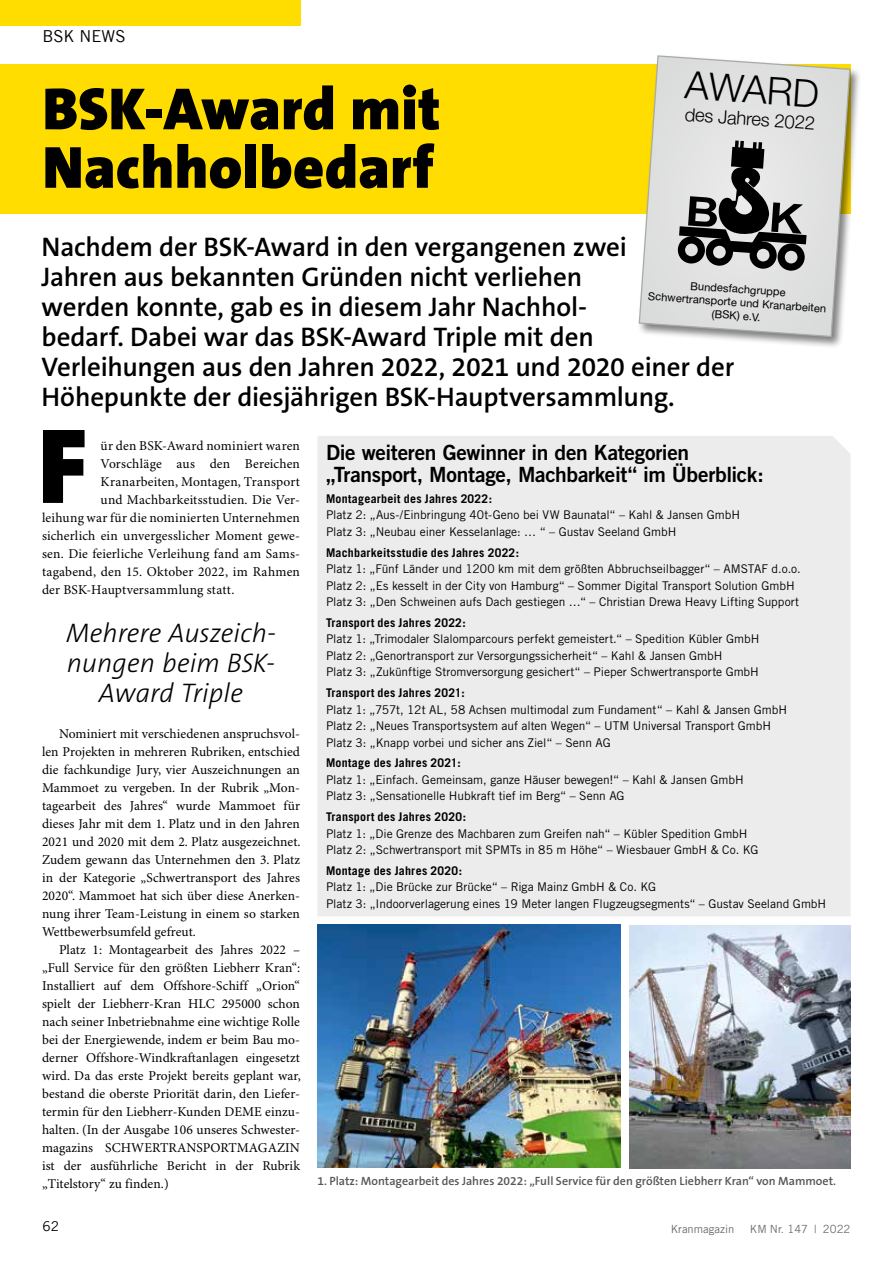
<style>
.page{position:relative;width:893px;height:1263px;background:#fff}
.page>*{position:absolute;margin:0;border:0;box-sizing:border-box;transform-origin:0 0}
.t1{font:900 108px "The Sans B9";color:#000}
.t2{font:900 60px/58.5px "The Sans B9";color:#000}
.t3{font:300 38.4px "Helvetica Neue";color:#000}
.t4{font:600 27px/30px "The Sans B W6";letter-spacing:-.01em;color:#000}
.t5{font:italic 300 27px/30px "The Sans B W3";color:#000;text-align:center}
.t6{font:21px/22.5px "Trade Gothic Bold Two";letter-spacing:-.015em;color:#000}
.t7{font:300 18.45px "Helvetica Neue";color:#000}
.t8{font:16.5px "Trade Gothic LT";color:#000}
.t9{font:13.5px/18px "Minion Pro";letter-spacing:.01em;color:#000;text-align:justify}
.t10{font:13.5px "Trade Gothic LT";color:#000}
.t11{font:12px/16.5px "Trade Gothic";color:#000}
.t12{font:700 12px "Trade Gothic";letter-spacing:.02em;color:#000}
.t13{font:600 12px "The Sans B W6";color:#565655}
.t14{font:11.25px "Trade Gothic LT";color:#6e6e6e}
.t15{font:11.1px/13.4px "Helvetica Neue";color:#000;text-align:center}
</style>
<div class="page">
<div style="left:0;top:0;width:300px;height:26px;background:#fd0"></div>
<div style="left:0;top:64px;width:850px;height:149px;background:#fd0"></div>
<img style="left:317px;top:925px;width:304px;height:242px">
<div style="left:637px;top:54px;width:225px;height:295px;background:#000;opacity:.5"></div>
<svg style="left:638px;top:55px;width:213px;height:283px;background:#dddbcd"></svg>
<svg style="left:678px;top:140px;width:128px;height:131px;background:#888"></svg>
<div style="left:318px;top:436px;width:532px;height:480px;background:#ececec"></div>
<img style="left:629px;top:926px;width:221px;height:242px">
<p class="t8" style="left:43px;top:26px;width:84px">BSK NEWS</p>
<h2 class="t2" style="left:43px;top:82px;width:400px">BSK-Award mit<br>Nachholbedarf</h2>
<h3 class="t3" style="left:687px;top:61px;width:136px;rotate:4deg">AWARD</h3>
<h3 class="t7" style="left:686px;top:103px;width:132px;rotate:4deg">des Jahres 2022</h3>
<p class="t4" style="left:42px;top:232px;width:694px">Nachdem der BSK-Award in den vergangenen zwei<br>Jahren aus bekannten Gründen nicht verliehen<br>werden konnte, gab es in diesem Jahr Nachhol-<br>bedarf. Dabei war das BSK-Award Triple mit den Verleihungen aus den Jahren 2022, 2021 und 2020 einer der Höhepunkte der diesjährigen BSK-Hauptversammlung.</p>
<h1 class="t1" style="left:38px;top:408px;width:51px">F</h1>
<p class="t15" style="left:649px;top:276px;width:180px;rotate:4deg">Bundesfachgruppe<br>Schwertransporte und Kranarbeiten (BSK) e.V.</p>
<p class="t9" style="left:101px;top:437px;width:201px">ür den BSK-Award nominiert waren</p>
<p class="t9" style="left:101px;top:455px;width:201px">Vorschläge aus den Bereichen</p>
<p class="t9" style="left:101px;top:473px;width:201px">Kranarbeiten, Montagen, Transport</p>
<p class="t9" style="left:101px;top:491px;width:201px">und Machbarkeitsstudien. Die Ver-</p>
<p class="t9" style="left:42px;top:509px;width:259px">leihung war für die nominierten Unternehmen</p>
<p class="t9" style="left:42px;top:527px;width:259px">sicherlich ein unvergesslicher Moment gewe-</p>
<p class="t9" style="left:42px;top:545px;width:259px">sen. Die feierliche Verleihung fand am Sams-</p>
<p class="t9" style="left:42px;top:563px;width:259px">tagabend, den 15. Oktober 2022, im Rahmen</p>
<p class="t9" style="left:42px;top:581px;width:194px">der BSK-Hauptversammlung statt.</p>
<h3 class="t5" style="left:66px;top:619px;width:211px">Mehrere Auszeich&shy;nungen beim BSK-<br>Award Triple</h3>
<p class="t9" style="left:42px;top:725px;width:260px;text-indent:17px">Nominiert mit verschiedenen anspruchsvol&shy;len Projekten in mehreren Rubriken, entschied die fachkundige Jury, vier Auszeichnungen an Mammoet zu vergeben. In der Rubrik „Mon&shy;tagearbeit des Jahres“ wurde Mammoet für dieses Jahr mit dem 1. Platz und in den Jahren 2021 und 2020 mit dem 2. Platz ausgezeichnet.<br>Zudem gewann das Unternehmen den 3. Platz in der Kategorie „Schwertransport des Jahres 2020“. Mammoet hat sich über diese Anerken&shy;nung ihrer Team-Leistung in einem so starken Wettbewerbsumfeld gefreut.</p>
<p class="t9" style="left:42px;top:941px;width:260px;text-indent:17px">Platz 1: Montagearbeit des Jahres 2022 – „Full Service für den größten Liebherr Kran“:<br>Installiert auf dem Offshore-Schiff „Orion“ spielt der Liebherr-Kran HLC 295000 schon nach seiner Inbetriebnahme eine wichtige Rolle bei der Energiewende, indem er beim Bau mo&shy;derner Offshore-Windkraftanlagen eingesetzt wird. Da das erste Projekt bereits geplant war, bestand die oberste Priorität darin, den Liefer&shy;termin für den Liebherr-Kunden DEME einzu&shy;halten. (In der Ausgabe 106 unseres Schwester&shy;magazins SCHWERTRANSPORTMAGAZIN ist der ausführliche Bericht in der Rubrik „Titelstory“ zu finden.)</p>
<h3 class="t6" style="left:326px;top:440px;width:439px">Die weiteren Gewinner in den Kategorien „Transport, Montage, Machbarkeit“ im Überblick:</h3>
<p class="t12" style="left:326px;top:491px;width:168px">Montagearbeit des Jahres 2022:</p>
<p class="t11" style="left:326px;top:507px;width:416px">Platz 2: „Aus-/Einbringung 40t-Geno bei VW Baunatal“ – Kahl &amp; Jansen GmbH<br>Platz 3: „Neubau einer Kesselanlage: … “ – Gustav Seeland GmbH</p>
<p class="t12" style="left:326px;top:545px;width:195px">Machbarkeitsstudie des Jahres 2022:</p>
<p class="t11" style="left:326px;top:560px;width:476px">Platz 1: „Fünf Länder und 1200 km mit dem größten Abbruchseilbagger“ – AMSTAF d.o.o.<br>Platz 2: „Es kesselt in der City von Hamburg“ – Sommer Digital Transport Solution GmbH<br>Platz 3: „Den Schweinen aufs Dach gestiegen …“ – Christian Drewa Heavy Lifting Support</p>
<p class="t12" style="left:326px;top:615px;width:141px">Transport des Jahres 2022:</p>
<p class="t11" style="left:326px;top:631px;width:435px">Platz 1: „Trimodaler Slalomparcours perfekt gemeistert.“ – Spedition Kübler GmbH<br>Platz 2: „Genortransport zur Versorgungssicherheit“ – Kahl &amp; Jansen GmbH<br>Platz 3: „Zukünftige Stromversorgung gesichert“ – Pieper Schwertransporte GmbH</p>
<p class="t12" style="left:326px;top:685px;width:140px">Transport des Jahres 2021:</p>
<p class="t11" style="left:326px;top:701px;width:463px">Platz 1: „757t, 12t AL, 58 Achsen multimodal zum Fundament“ – Kahl &amp; Jansen GmbH<br>Platz 2: „Neues Transportsystem auf alten Wegen“ – UTM Universal Transport GmbH<br>Platz 3: „Knapp vorbei und sicher ans Ziel“ – Senn AG</p>
<p class="t12" style="left:326px;top:756px;width:136px">Montage des Jahres 2021:</p>
<p class="t11" style="left:326px;top:771px;width:419px">Platz 1: „Einfach. Gemeinsam, ganze Häuser bewegen!“ – Kahl &amp; Jansen GmbH<br>Platz 3: „Sensationelle Hubkraft tief im Berg“ – Senn AG</p>
<p class="t12" style="left:326px;top:809px;width:142px">Transport des Jahres 2020:</p>
<p class="t11" style="left:326px;top:825px;width:434px">Platz 1: „Die Grenze des Machbaren zum Greifen nah“ – Kübler Spedition GmbH<br>Platz 2: „Schwertransport mit SPMTs in 85 m Höhe“ – Wiesbauer GmbH &amp; Co. KG</p>
<p class="t12" style="left:326px;top:863px;width:138px">Montage des Jahres 2020:</p>
<p class="t11" style="left:326px;top:879px;width:502px">Platz 1: „Die Brücke zur Brücke“ – Riga Mainz GmbH &amp; Co. KG<br>Platz 3: „Indoorverlagerung eines 19 Meter langen Flugzeugsegments“ – Gustav Seeland GmbH</p>
<p class="t13" style="left:317px;top:1173px;width:520px">1. Platz: Montagearbeit des Jahres 2022: „Full Service für den größten Liebherr Kran“ von Mammoet.</p>
<p class="t10" style="left:43px;top:1218px;width:18px">62</p>
<p class="t14" style="left:671px;top:1222px;width:65px">Kranmagazin</p>
<p class="t14" style="left:750px;top:1222px;width:102px">KM Nr. 147 | 2022</p>
</div>
